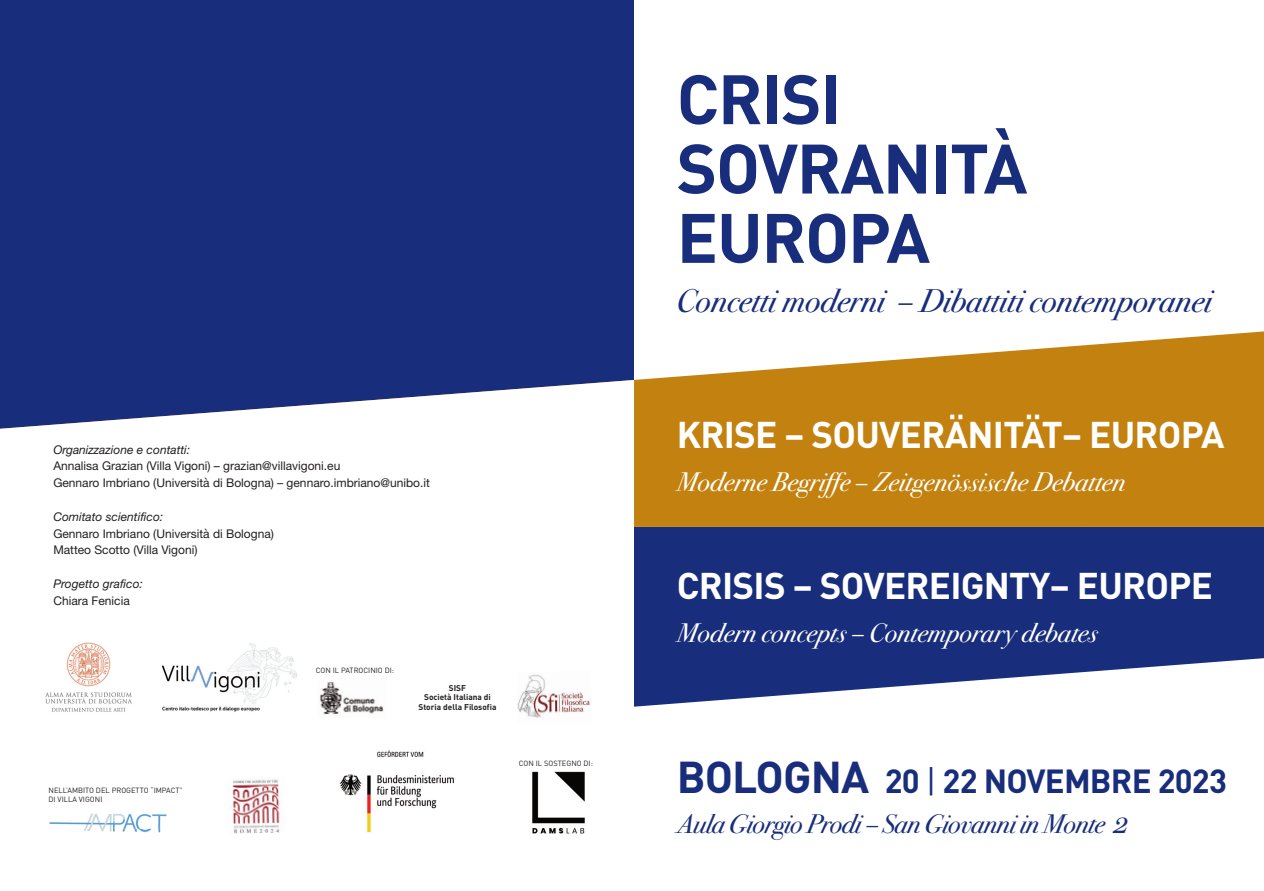
<style>
.page{position:relative;width:1264px;height:891px;background:#fff}
.page>*{position:absolute;margin:0;border:0;box-sizing:border-box;transform-origin:0 0}
.t1{font:700 68.7px/69.3px "DIN";letter-spacing:-.02em;color:#182d7c}
.t2{font:700 36.75px "DIN";letter-spacing:-.02em;color:#fff}
.t3{font:italic 33px "Bodoni Svty Two OSITCTT";color:#182d7c}
.t4{font:700 33px "DIN";letter-spacing:-.025em;color:#182d7c}
.t5{font:italic 27px "Bodoni Svty Two OSITCTT";color:#fff}
.t6{font:italic 27px "Bodoni Svty Two OSITCTT";letter-spacing:-.02em;color:#182d7c}
.t7{font:12px/16.8px "Helvetica Neue";color:#231f20}
.t8{font:italic 12px "Helvetica Neue";color:#231f20}
.t9{font:700 8.25px/9.9px "DIN";color:#231f20;text-align:center}
.t10{font:7.5px/9px "DIN";color:#231f20}
.s1{font-size:44.1px}
.s2{font-weight:400}
.s3{font-size:36px}
</style>
<div class="page">
<div style="left:0;top:0;width:634px;height:507px;background:#182d7c"></div>
<svg style="left:634px;top:331px;width:629px;height:49px"></svg>
<svg style="left:0;top:380px;width:1263px;height:147px;background:#caa973"></svg>
<div style="left:0;top:527px;width:1263px;height:242px;background:#182d7c"></div>
<svg style="left:634px;top:658px;width:629px;height:111px;fill:#fff"></svg>
<div style="left:0;top:507px;width:634px;height:322px;background:#fff"></div>
<img style="left:339px;top:750px;width:115px;height:83px">
<img style="left:49px;top:813px;width:118px;height:20px">
<img style="left:532px;top:771px;width:53px;height:63px">
<img style="left:232px;top:779px;width:48px;height:55px">
<img style="left:45px;top:642px;width:87px;height:70px">
<img style="left:162px;top:643px;width:135px;height:69px">
<img style="left:320px;top:682px;width:64px;height:32px">
<img style="left:517px;top:674px;width:73px;height:44px">
<p class="t8" style="left:53px;top:442px;width:138px">Organizzazione e contatti:</p>
<p class="t7" style="left:53px;top:459px;width:378px">Annalisa Grazian (Villa Vigoni) – grazian@villavigoni.eu<br>Gennaro Imbriano (Università di Bologna) – gennaro.imbriano@unibo.it</p>
<p class="t8" style="left:53px;top:509px;width:111px">Comitato scientifico:</p>
<p class="t7" style="left:53px;top:526px;width:222px">Gennaro Imbriano (Università di Bologna)<br>Matteo Scotto (Villa Vigoni)</p>
<p class="t8" style="left:53px;top:577px;width:91px">Progetto grafico:</p>
<p class="t7" style="left:53px;top:593px;width:78px">Chiara Fenicia</p>
<p class="t10" style="left:49px;top:786px;width:136px">NELL’AMBITO DEL PROGETTO “IMPACT”<br>DI VILLA VIGONI</p>
<p class="t10" style="left:316px;top:667px;width:80px">CON IL PATROCINIO DI:</p>
<p class="t9" style="left:418px;top:683px;width:79px">SISF<br>Società Italiana di<br>Storia della Filosofia</p>
<p class="t10" style="left:519px;top:760px;width:76px">CON IL SOSTEGNO DI:</p>
<h1 class="t1" style="left:676px;top:72px;width:352px">CRISI<br>SOVRANITÀ<br>EUROPA</h1>
<h3 class="t3" style="left:676px;top:289px;width:536px">Concetti moderni – Dibattiti contemporanei</h3>
<h2 class="t2" style="left:676px;top:421px;width:549px">KRISE – SOUVERÄNITÄT– EUROPA</h2>
<h3 class="t5" style="left:676px;top:472px;width:450px">Moderne Begriffe – Zeitgenössische Debatten</h3>
<h2 class="t2" style="left:676px;top:572px;width:538px">CRISIS – SOVEREIGNTY– EUROPE</h2>
<h3 class="t5" style="left:676px;top:623px;width:422px">Modern concepts – Contemporary debates</h3>
<h3 class="t4" style="left:676px;top:770px;width:551px"><span class="s1">BOLOGNA</span> 20 <span class="s2">|</span> 22 NOVEMBRE 2023</h3>
<h3 class="t6" style="left:676px;top:813px;width:453px">Aula Giorgio Prodi – San Giovanni in Monte <span class="s3">2</span></h3>
</div>
